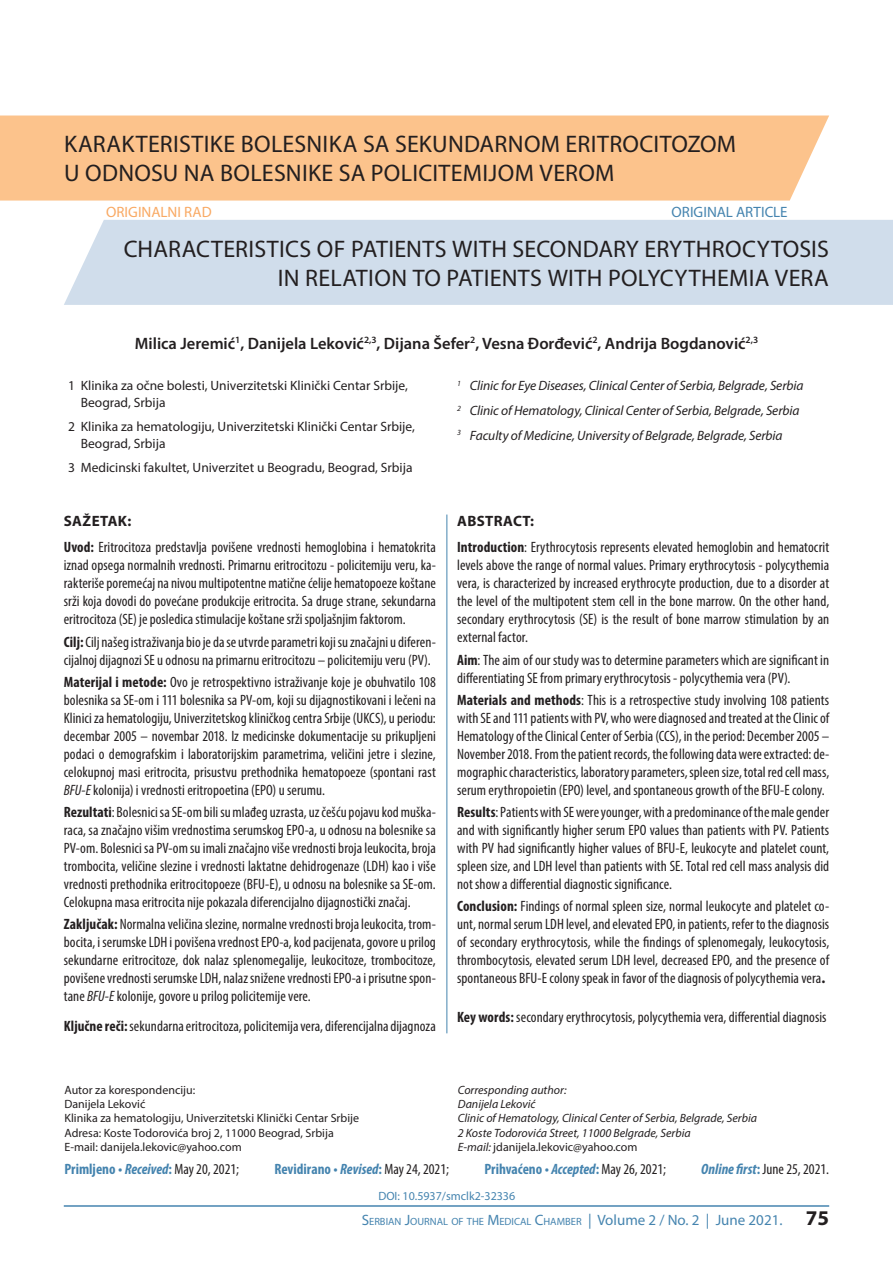
<style>
.page{position:relative;width:893px;height:1263px;background:#fff}
.page>*{position:absolute;margin:0;border:0;box-sizing:border-box;transform-origin:0 0}
.t1{font:24px/28.8px "Myriad Pro";letter-spacing:.015em;color:#231f20}
.t2{font:600 16.5px "Myriad Pro";color:#231f20}
.t3{font:condensed 15px/18px "Myriad Pro";letter-spacing:.005em;color:#231f20;text-align:justify}
.t4{font:700 condensed 15px "Myriad Pro";color:#4584af}
.t5{font:15px "Myriad Pro";color:#4584af}
.t6{font:15px "Myriad Pro";color:#f9a963}
.t7{font:13.5px/16.2px "Myriad Pro";color:#231f20}
.t8{font:italic 13.5px/24.8px "Myriad Pro";letter-spacing:-.01em;color:#231f20}
.t9{font:12px/14.4px "Myriad Pro";color:#231f20}
.t10{font:italic 12px/14.4px "Myriad Pro";color:#231f20}
.t11{font:12px "Myriad Pro";color:#4584af}
.t12{font:10.5px "Myriad Pro";color:#4584af}
.s1{font-weight:700;font-stretch:normal}
.s2{font-weight:700}
.s3{font-style:italic}
.s4{font-style:normal}
.s5{font-weight:400;color:#231f20}
.s6{font-weight:700;font-style:italic;color:#4584af}
.s7{font-weight:700;color:#4584af}
.s8{font-size:15px}
.s9{font-weight:700;font-size:21px;color:#231f20}
</style>
<div class="page">
<hr style="left:64px;top:1205px;width:765px;height:2px;background:#4584af">
<div style="left:0;top:116px;width:829px;height:85px;background:#fcc38c"></div>
<div style="left:64px;top:220px;width:829px;height:85px;background:#d0ddeb"></div>
<hr style="left:447px;top:514px;width:1px;height:519px;background:#4584af">
<h1 class="t1" style="left:64px;top:129px;width:674px">KARAKTERISTIKE BOLESNIKA SA SEKUNDARNOM ERITROCITOZOM<br>U ODNOSU NA BOLESNIKE SA POLICITEMIJOM VEROM</h1>
<p class="t6" style="left:106px;top:203px;width:88px">ORIGINALNIRAD</p>
<p class="t5" style="left:671px;top:203px;width:73px">ORIGINAL ARTIC</p>
<p class="t5" style="left:773px;top:203px;width:14px">LE</p>
<h1 class="t1" style="left:124px;top:234px;width:707px;text-align:right">CHARACTERISTICS OF PATIENTS WITH SECONDARY ERYTHROCYTOSIS<br>IN RELATION TO PATIENTS WITH POLYCYTHEMIA VERA</h1>
<p class="t2" style="left:135px;top:333px;width:625px">Milica Jeremić<sup>1</sup>, Danijela Leković<sup>2,3</sup>, Dijana Šefer<sup>2</sup>, Vesna Đorđević<sup>2</sup>, Andrija Bogdanović<sup>2,3</sup></p>
<p class="t7" style="left:81px;top:378px;width:329px;text-indent:-13px">1 Klinika za očne bolesti, Univerzitetski Klinički Centar Srbije,<br>Beograd, Srbija</p>
<p class="t7" style="left:81px;top:418px;width:336px;text-indent:-13px">2 Klinika za hematologiju, Univerzitetski Klinički Centar Srbije,<br>Beograd, Srbija</p>
<p class="t7" style="left:68px;top:459px;width:346px">3 Medicinski fakultet, Univerzitet u Beogradu, Beograd, Srbija</p>
<p class="t8" style="left:457px;top:373px;width:348px"><sup>1</sup> Clinic for Eye Diseases, Clinical Center of Serbia, Belgrade, Serbia<br><sup>2</sup> Clinic of Hematology, Clinical Center of Serbia, Belgrade, Serbia<br><sup>3</sup> Faculty of Medicine, University of Belgrade, Belgrade, Serbia</p>
<p class="t3" style="left:64px;top:507px;width:374px;line-height:26.5px"><span class="s1">SAŽETAK:<br></span><span class="s2">Uvod:</span> Eritrocitoza predstavlja povišene vrednosti hemoglobina i hematokrita</p>
<p class="t3" style="left:64px;top:556px;width:374px">iznad opsega normalnih vrednosti. Primarnu eritrocitozu - policitemiju veru, ka&shy;rakteriše poremećaj na nivou multipotentne matične ćelije hematopoeze koštane srži koja dovodi do povećane produkcije eritrocita. Sa druge strane, sekundarna eritrocitoza (SE) je posledica stimulacije koštane srži spoljašnjim faktorom.</p>
<p class="t3" style="left:64px;top:632px;width:374px"><span class="s2">Cilj:</span> Cilj našeg istraživanja bio je da se utvrde parametri koji su značajni u diferen&shy;cijalnoj dijagnozi SE u odnosu na primarnu eritrocitozu – policitemiju veru (PV).</p>
<p class="t3" style="left:64px;top:673px;width:374px"><span class="s2">Materijal i metode:</span> Ovo je retrospektivno istraživanje koje je obuhvatilo 108 bolesnika sa SE-om i 111 bolesnika sa PV-om, koji su dijagnostikovani i lečeni na Klinici za hematologiju, Univerzitetskog kliničkog centra Srbije (UKCS), u periodu: decembar 2005 – novembar 2018. Iz medicinske dokumentacije su prikupljeni podaci o demografskim i laboratorijskim parametrima, veličini jetre i slezine, celokupnoj masi eritrocita, prisustvu prethodnika hematopoeze (spontani rast <span class="s3">BFU-E</span> kolonija) i vrednosti eritropoetina (EPO) u serumu.</p>
<p class="t3" style="left:64px;top:803px;width:374px"><span class="s2">Rezultati</span>: Bolesnici sa SE-om bili su mlađeg uzrasta, uz češću pojavu kod muška&shy;raca, sa značajno višim vrednostima serumskog EPO-a, u odnosu na bolesnike sa PV-om. Bolesnici sa PV-om su imali značajno više vrednosti broja leukocita, broja trombocita, veličine slezine i vrednosti laktatne dehidrogenaze (LDH) kao i više vrednosti prethodnika eritrocitopoeze (BFU-E), u odnosu na bolesnike sa SE-om.<br>Celokupna masa eritrocita nije pokazala diferencijalno dijagnostički značaj.</p>
<p class="t3" style="left:64px;top:915px;width:374px"><span class="s2">Zaključak:</span> Normalna veličina slezine, normalne vrednosti broja leukocita, trom&shy;bocita, i serumske LDH i povišena vrednost EPO-a, kod pacijenata, govore u prilog sekundarne eritrocitoze, dok nalaz splenomegalije, leukocitoze, trombocitoze, povišene vrednosti serumske LDH, nalaz snižene vrednosti EPO-a i prisutne spon&shy;tane <span class="s3">BFU-E</span> kolonije, govore u prilog policitemije vere.</p>
<p class="t3" style="left:64px;top:1017px;width:374px"><span class="s2">Ključne reči:</span> sekundarna eritrocitoza, policitemija vera, diferencijalna dijagnoza</p>
<p class="t3" style="left:457px;top:507px;width:374px;line-height:26.5px"><span class="s1">ABSTRACT:<br></span><span class="s2">Introduction</span>: Erythrocytosis represents elevated hemoglobin and hematocrit</p>
<p class="t3" style="left:457px;top:556px;width:374px">levels above the range of normal values. Primary erythrocytosis - polycythemia vera, is characterized by increased erythrocyte production, due to a disorder at the level of the multipotent stem cell in the bone marrow. On the other hand, secondary erythrocytosis (SE) is the result of bone marrow stimulation by an external factor.</p>
<p class="t3" style="left:457px;top:650px;width:374px"><span class="s2">Aim</span>: The aim of our study was to determine parameters which are significant in differentiating SE from primary erythrocytosis - polycythemia vera (PV).</p>
<p class="t3" style="left:457px;top:691px;width:374px"><span class="s2">Materials and methods</span>: This is a retrospective study involving 108 patients with SE and 111 patients with PV, who were diagnosed and treated at the Clinic of Hematology of the Clinical Center of Serbia (CCS), in the period: December 2005 – November 2018. From the patient records, the following data were extracted: de&shy;mographic characteristics, laboratory parameters, spleen size, total red cell mass, serum erythropoietin (EPO) level, and spontaneous growth of the BFU-E colony.</p>
<p class="t3" style="left:457px;top:803px;width:374px"><span class="s2">Results</span>: Patients with SE were younger, with a predominance of the male gender and with significantly higher serum EPO values than patients with PV. Patients with PV had significantly higher values of BFU-E, leukocyte and platelet count, spleen size, and LDH level than patients with SE. Total red cell mass analysis did not show a differential diagnostic significance.</p>
<p class="t3" style="left:457px;top:897px;width:374px"><span class="s2">Conclusion:</span> Findings of normal spleen size, normal leukocyte and platelet co&shy;unt, normal serum LDH level, and elevated EPO, in patients, refer to the diagnosis of secondary erythrocytosis, while the findings of splenomegaly, leukocytosis, thrombocytosis, elevated serum LDH level, decreased EPO, and the presence of spontaneous BFU-E colony speak in favor of the diagnosis of polycythemia vera<span class="s1">.</span></p>
<p class="t3" style="left:457px;top:1008px;width:371px"><span class="s2">Key words:</span> secondary erythrocytosis, polycythemia vera, differential diagnosis</p>
<p class="t9" style="left:64px;top:1082px;width:296px">Autor za korespondenciju:<br>Danijela Leković<br>Klinika za hematologiju, Univerzitetski Klinički Centar Srbije Adresa: Koste Todorovića broj 2, 11000 Beograd, Srbija E-mail: danijela.lekovic@yahoo.com</p>
<p class="t10" style="left:458px;top:1082px;width:301px">Corresponding author:<br>Danijela Leković<br>Clinic of Hematology, Clinical Center of Serbia, Belgrade, Serbia 2 Koste Todorovića Street, 11000 Belgrade, Serbia<br>E-mail: <span class="s4">jdanijela.lekovic@yahoo.com</span></p>
<p class="t4" style="left:64px;top:1159px;width:176px">Primljeno • <span class="s3">Received</span>: <span class="s5">May 20, 2021;</span></p>
<p class="t4" style="left:274px;top:1159px;width:176px">Revidirano • <span class="s3">Revised</span>: <span class="s5">May 24, 2021;</span></p>
<p class="t4" style="left:484px;top:1159px;width:183px">Prihvaćeno • <span class="s3">Accepted</span>: <span class="s5">May 26, 2021;</span></p>
<p class="t3" style="left:701px;top:1159px;width:129px"><span class="s6">Online first</span><span class="s7">:</span> June 25, 2021.</p>
<p class="t11" style="left:378px;top:1188px;width:138px">DOI: 10.5937/smclk2-32336</p>
<p class="t12" style="left:362px;top:1215px;width:469px"><span class="s8">S</span>ERBIAN <span class="s8">J</span>OURNAL OF THE <span class="s8">M</span> EDICAL <span class="s8">C</span>HAMBER <span class="s8">| Volume 2 / No. 2 | June 2021.</span> <span class="s9">75</span></p>
</div>
